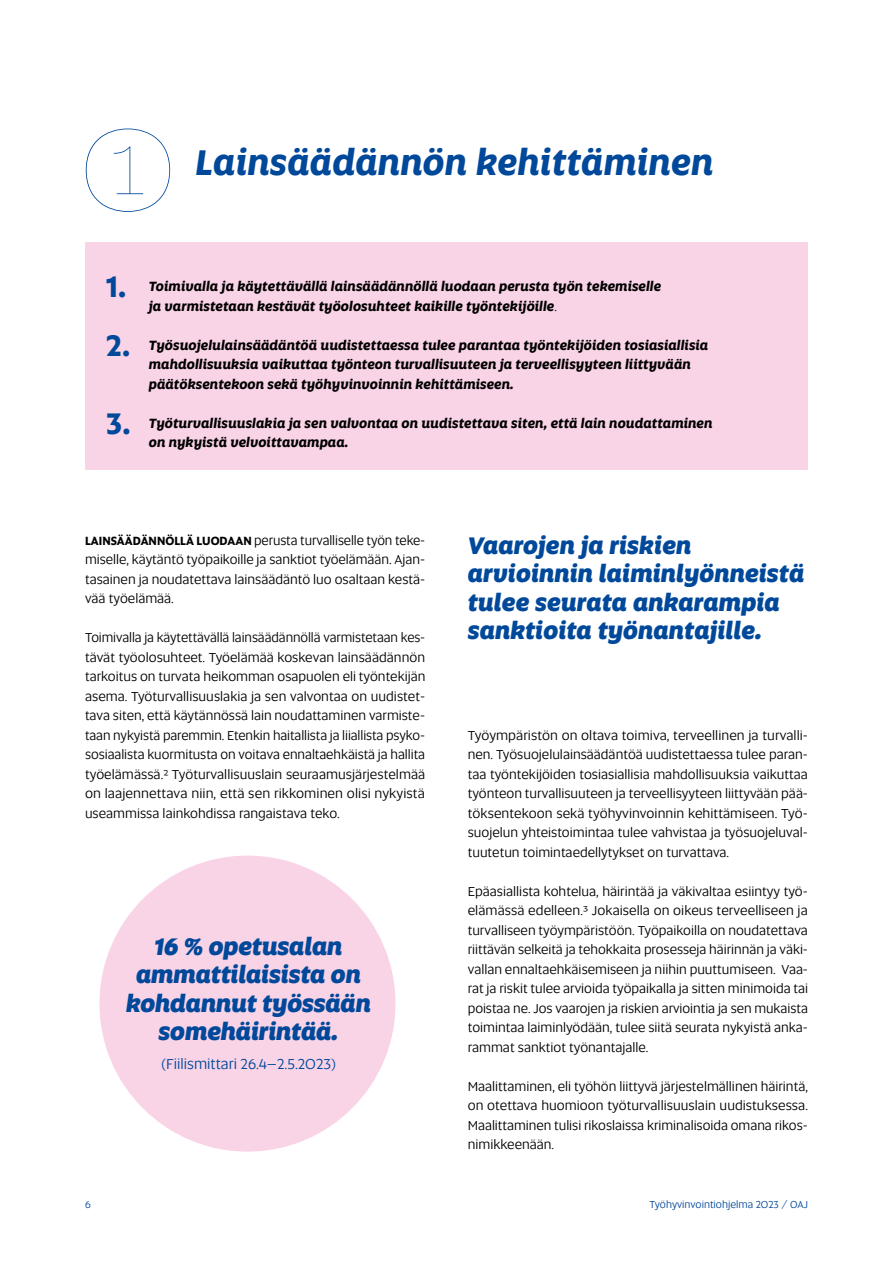
<style>
.page{position:relative;width:893px;height:1263px;background:#fff}
.page>*{position:absolute;margin:0;border:0;box-sizing:border-box;transform-origin:0 0}
.t1{font:100 105px "Altis";color:#00489a}
.t2{font:italic 700 36px "Altis";color:#00489a}
.t3{font:700 30px "Altis";color:#00489a}
.t4{font:italic 800 24px/28.5px "Altis";color:#00489a}
.t5{font:15px "Altis";color:#00489a}
.t6{font:13.5px/19.5px "Altis";color:#000;text-align:justify}
.t7{font:italic 700 13.5px/19.5px "Altis";color:#000}
.t8{font:10.5px "Altis";color:#00489a}
.s1{font-weight:400;font-style:normal}
.s2{font-weight:700;font-size:12px}
</style>
<div class="page">
<div style="left:99px;top:855px;width:297px;height:297px;background:#f9d3e6;border-radius:50%"></div>
<div style="left:85px;top:242px;width:723px;height:227px;background:#f9d3e6"></div>
<h1 class="t1" style="left:81px;top:103px;width:96px">①</h1>
<h2 class="t2" style="left:196px;top:135px;width:520px">Lainsäädännön kehittäminen</h2>
<h3 class="t3" style="left:106px;top:264px;width:21px">1.</h3>
<p class="t7" style="left:149px;top:276px;width:514px">Toimivalla ja käytettävällä lainsäädännöllä luodaan perusta työn tekemiselle ja varmistetaan kestävät työolosuhteet kaikille työntekijöille<span class="s1">.</span></p>
<h3 class="t3" style="left:106px;top:323px;width:25px">2.</h3>
<p class="t7" style="left:149px;top:334px;width:561px">Työsuojelulainsäädäntöä uudistettaessa tulee parantaa työntekijöiden tosiasiallisia mahdollisuuksia vaikuttaa työnteon turvallisuuteen ja terveellisyyteen liittyvään päätöksentekoon sekä työhyvinvoinnin kehittämiseen.</p>
<h3 class="t3" style="left:106px;top:401px;width:26px">3.</h3>
<p class="t7" style="left:149px;top:412px;width:565px">Työturvallisuuslakia ja sen valvontaa on uudistettava siten, että lain noudattaminen on nykyistä velvoittavampaa.</p>
<p class="t6" style="left:85px;top:530px;width:342px"><span class="s2">LAINSÄÄDÄNNÖLLÄ LUODAAN</span> perusta turvalliselle työn teke&shy;miselle, käytäntö työpaikoille ja sanktiot työelämään. Ajan&shy;tasainen ja noudatettava lainsäädäntö luo osaltaan kestä&shy;vää työelämää.</p>
<p class="t6" style="left:85px;top:627px;width:342px;text-align:left">Toimivalla ja käytettävällä lainsäädännöllä varmistetaan kes&shy;tävät työolosuhteet. Työelämää koskevan lainsäädännön tarkoitus on turvata heikomman osapuolen eli työntekijän asema. Työturvallisuuslakia ja sen valvontaa on uudistet&shy;tava siten, että käytännössä lain noudattaminen varmiste&shy;taan nykyistä paremmin. Etenkin haitallista ja liiallista psyko&shy;sosiaalista kuormitusta on voitava ennaltaehkäistä ja hallita työelämässä.2 Työturvallisuuslain seuraamusjärjestelmää on laajennettava niin, että sen rikkominen olisi nykyistä useammissa lainkohdissa rangaistava teko.</p>
<h3 class="t4" style="left:126px;top:931px;width:246px;text-align:center">16 % opetusalan ammattilaisista on kohdannut työssään somehäirintää.</h3>
<p class="t5" style="left:161px;top:1053px;width:176px">(Fiilismittari 26.4–2.5.2023)</p>
<h3 class="t4" style="left:468px;top:530px;width:338px">Vaarojen ja riskien arvioinnin laiminlyönneistä tulee seurata ankarampia sanktioita työnantajille.</h3>
<p class="t6" style="left:468px;top:725px;width:342px">Työympäristön on oltava toimiva, terveellinen ja turvalli&shy;nen. Työsuojelulainsäädäntöä uudistettaessa tulee paran&shy;taa työntekijöiden tosiasiallisia mahdollisuuksia vaikuttaa työnteon turvallisuuteen ja terveellisyyteen liittyvään pää&shy;töksentekoon sekä työhyvinvoinnin kehittämiseen. Työ&shy;suojelun yhteistoimintaa tulee vahvistaa ja työsuojeluval&shy;tuutetun toimintaedellytykset on turvattava.</p>
<p class="t6" style="left:468px;top:881px;width:342px">Epäasiallista kohtelua, häirintää ja väkivaltaa esiintyy työ&shy;elämässä edelleen.3 Jokaisella on oikeus terveelliseen ja turvalliseen työympäristöön. Työpaikoilla on noudatettava riittävän selkeitä ja tehokkaita prosesseja häirinnän ja väki&shy;vallan ennaltaehkäisemiseen ja niihin puuttumiseen. Vaa&shy;rat ja riskit tulee arvioida työpaikalla ja sitten minimoida tai poistaa ne. Jos vaarojen ja riskien arviointia ja sen mukaista toimintaa laiminlyödään, tulee siitä seurata nykyistä anka&shy;rammat sanktiot työnantajalle.</p>
<p class="t6" style="left:468px;top:1076px;width:342px">Maalittaminen, eli työhön liittyvä järjestelmällinen häirintä, on otettava huomioon työturvallisuuslain uudistuksessa.<br>Maalittaminen tulisi rikoslaissa kriminalisoida omana rikos&shy;nimikkeenään.</p>
<p class="t8" style="left:85px;top:1197px;width:7px">6</p>
<p class="t8" style="left:650px;top:1197px;width:160px">Työhyvinvointiohjelma 2023 / OAJ</p>
</div>
